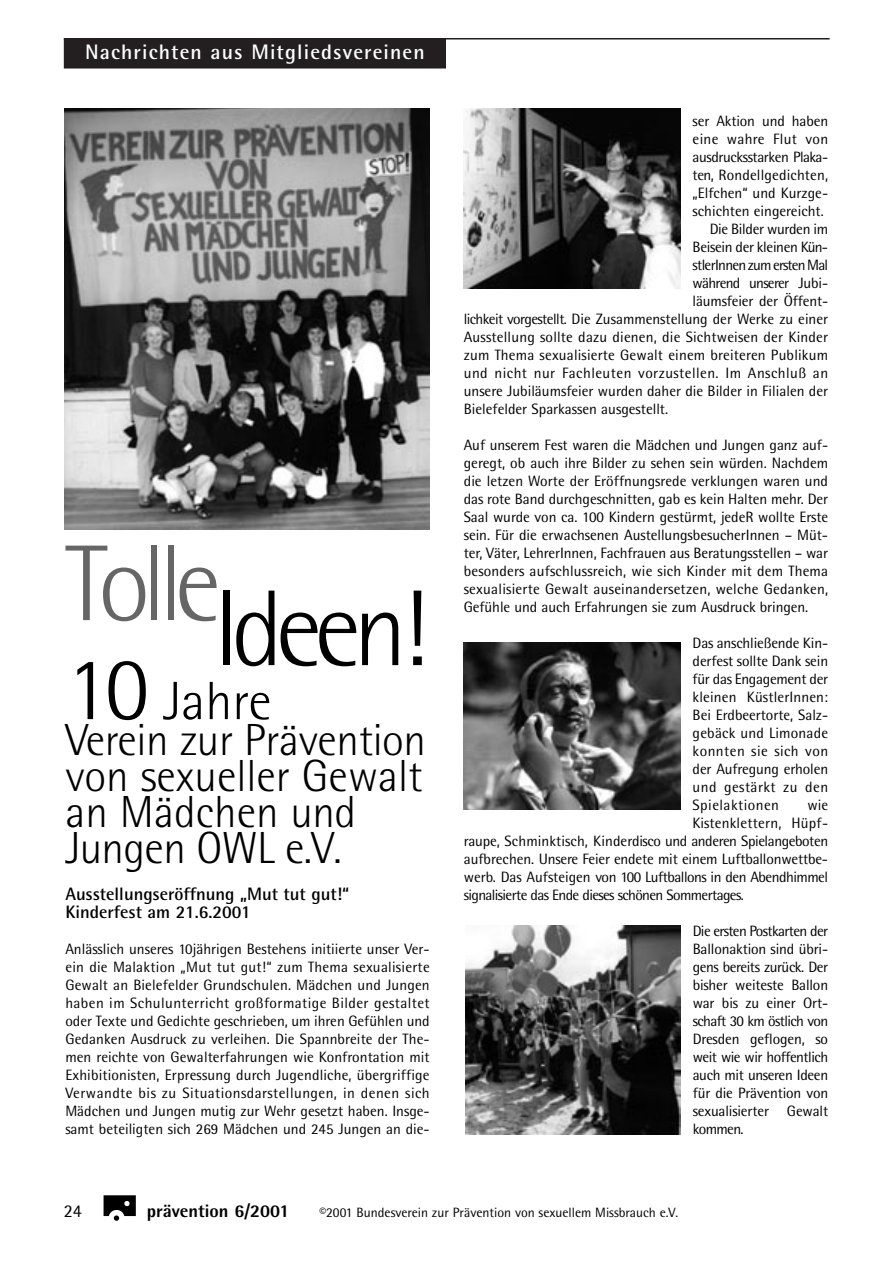
<style>
.page{position:relative;width:893px;height:1263px;background:#fff}
.page>*{position:absolute;margin:0;border:0;box-sizing:border-box;transform-origin:0 0}
.t1{font:300 108px "Rotis Semi Sans";letter-spacing:-.07em;color:#000}
.t2{font:300 54px "Rotis Semi Sans";color:#000}
.t3{font:300 45px/36px "Rotis Semi Sans";letter-spacing:-.01em;color:#000}
.t4{font:700 21px "Rotis Semi Sans";letter-spacing:.055em;color:#fff}
.t5{font:700 18px/18px "Rotis Semi Sans";color:#000}
.t6{font:800 18px "Rotis Semi Sans";color:#000}
.t7{font:18px "Rotis Semi Sans";color:#000}
.t8{font:15px/18px "Rotis Semi Sans";color:#000;text-align:justify}
.t9{font:15px "Rotis Semi Sans";letter-spacing:-.03em;color:#000}
.t10{font:15px "Rotis Semi Sans";letter-spacing:-.035em;color:#000}
.t11{font:15px "Rotis Semi Sans";letter-spacing:.03em;color:#000}
.t12{font:15px "Rotis Semi Sans";letter-spacing:-.04em;color:#000}
.t13{font:15px "Rotis Semi Sans";letter-spacing:-.045em;color:#000}
.t14{font:15px "Rotis Semi Sans";letter-spacing:-.02em;color:#000}
.t15{font:15px "Rotis Semi Sans";letter-spacing:-.025em;color:#000}
.t16{font:15px "Rotis Semi Sans";letter-spacing:.02em;color:#000}
.t17{font:13.5px "Rotis Semi Sans";color:#000}
.s1{font-size:90px}
</style>
<div class="page">
<hr style="left:64px;top:38px;width:765px;height:2px;background:#231f20">
<div style="left:64px;top:39px;width:382px;height:30px;background:#231f20"></div>
<svg style="left:104px;top:1195px;width:32px;height:26px"></svg>
<img style="left:64px;top:108px;width:365px;height:421px">
<img style="left:463px;top:109px;width:217px;height:179px">
<img style="left:463px;top:642px;width:217px;height:168px">
<img style="left:465px;top:925px;width:215px;height:209px">
<h3 class="t4" style="left:85px;top:44px;width:341px">Nachrichten aus Mitgliedsvereinen</h3>
<h1 class="t1" style="left:65px;top:591px;width:363px"><sup>Tolle</sup>Ideen!</h1>
<h2 class="t2" style="left:65px;top:682px;width:208px"><span class="s1">10</span> Jahre</h2>
<h3 class="t3" style="left:65px;top:726px;width:362px">Verein zur Prävention von sexueller Gewalt an Mädchen und<br>Jungen OWL e.V.</h3>
<p class="t5" style="left:65px;top:887px;width:285px">Ausstellungseröffnung „Mut tut gut!“<br>Kinderfest am 21.6.2001</p>
<p class="t8" style="left:65px;top:941px;width:366px">Anlässlich unseres 10jährigen Bestehens initiierte unser Ver&shy;ein die Malaktion „Mut tut gut!“ zum Thema sexualisierte Gewalt an Bielefelder Grundschulen. Mädchen und Jungen haben im Schulunterricht großformatige Bilder gestaltet oder Texte und Gedichte geschrieben, um ihren Gefühlen und Gedanken Ausdruck zu verleihen. Die Spannbreite der The&shy;men reichte von Gewalterfahrungen wie Konfrontation mit Exhibitionisten, Erpressung durch Jugendliche, übergriffige Verwandte bis zu Situationsdarstellungen, in denen sich Mädchen und Jungen mutig zur Wehr gesetzt haben. Insge&shy;samt beteiligten sich 269 Mädchen und 245 Jungen an die-</p>
<p class="t8" style="left:692px;top:113px;width:137px">ser Aktion und haben</p>
<p class="t16" style="left:692px;top:134px;width:137px">eine wahre Flut von</p>
<p class="t15" style="left:692px;top:152px;width:137px">ausdrucksstarken Plaka-</p>
<p class="t8" style="left:692px;top:167px;width:137px">ten, Rondellgedichten,</p>
<p class="t8" style="left:692px;top:185px;width:137px">„Elfchen“ und Kurzge-</p>
<p class="t8" style="left:692px;top:203px;width:133px">schichten eingereicht.</p>
<p class="t14" style="left:709px;top:224px;width:120px">Die Bilder wurden im</p>
<p class="t14" style="left:692px;top:242px;width:137px">Beisein der kleinen Kün-</p>
<p class="t13" style="left:692px;top:260px;width:137px">stlerInnenzum ersten Mal</p>
<p class="t13" style="left:692px;top:278px;width:137px">während unserer Jubi-</p>
<p class="t8" style="left:692px;top:293px;width:137px">läumsfeier der Öffent-</p>
<p class="t8" style="left:464px;top:311px;width:366px">lichkeit vorgestellt. Die Zusammenstellung der Werke zu einer</p>
<p class="t8" style="left:464px;top:329px;width:366px">Ausstellung sollte dazu dienen, die Sichtweisen der Kinder</p>
<p class="t8" style="left:464px;top:347px;width:366px">zum Thema sexualisierte Gewalt einem breiteren Publikum</p>
<p class="t11" style="left:464px;top:368px;width:366px">und nicht nur Fachleuten vorzustellen. Im Anschluß an</p>
<p class="t8" style="left:464px;top:383px;width:366px">unsere Jubiläumsfeier wurden daher die Bilder in Filialen der</p>
<p class="t8" style="left:464px;top:401px;width:206px">Bielefelder Sparkassen ausgestellt.</p>
<p class="t8" style="left:464px;top:437px;width:366px">Auf unserem Fest waren die Mädchen und Jungen ganz auf&shy;geregt, ob auch ihre Bilder zu sehen sein würden. Nachdem die letzen Worte der Eröffnungsrede verklungen waren und das rote Band durchgeschnitten, gab es kein Halten mehr. Der Saal wurde von ca. 100 Kindern gestürmt, jedeR wollte Erste sein. Für die erwachsenen AustellungsbesucherInnen – Müt&shy;ter, Väter, LehrerInnen, Fachfrauen aus Beratungsstellen – war besonders aufschlussreich, wie sich Kinder mit dem Thema sexualisierte Gewalt auseinandersetzen, welche Gedanken, Gefühle und auch Erfahrungen sie zum Ausdruck bringen.</p>
<p class="t8" style="left:692px;top:635px;width:137px">Das anschließende Kin&shy;derfest sollte Dank sein für das Engagement der kleinen KüstlerInnen:<br>Bei Erdbeertorte, Salz&shy;gebäck und Limonade konnten sie sich von der Aufregung erholen und gestärkt zu den Spielaktionen</p>
<p class="t8" style="left:807px;top:797px;width:22px">wie</p>
<p class="t8" style="left:692px;top:815px;width:137px">Kistenklettern, Hüpf-</p>
<p class="t9" style="left:464px;top:836px;width:366px">raupe, Schminktisch, Kinderdisco und anderen Spielangeboten</p>
<p class="t8" style="left:464px;top:851px;width:366px">aufbrechen. Unsere Feier endete mit einem Luftballonwettbe-</p>
<p class="t10" style="left:464px;top:872px;width:366px">werb. Das Aufsteigen von 100 Luftballons in den Abendhimmel</p>
<p class="t12" style="left:464px;top:890px;width:281px">signalisierte das Ende dieses schönen Sommertages.</p>
<p class="t8" style="left:692px;top:923px;width:137px">Die ersten Postkarten der Ballonaktion sind übri&shy;gens bereits zurück. Der bisher weiteste Ballon war bis zu einer Ort&shy;schaft 30 km östlich von Dresden geflogen, so weit wie wir hoffentlich auch mit unseren Ideen für die Prävention von sexualisierter Gewalt kommen.</p>
<p class="t7" style="left:64px;top:1204px;width:20px">24</p>
<p class="t6" style="left:147px;top:1205px;width:144px">prävention 6/2001</p>
<p class="t17" style="left:319px;top:1208px;width:360px">©2001 Bundesverein zur Prävention von sexuellem Missbrauch e.V.</p>
</div>
